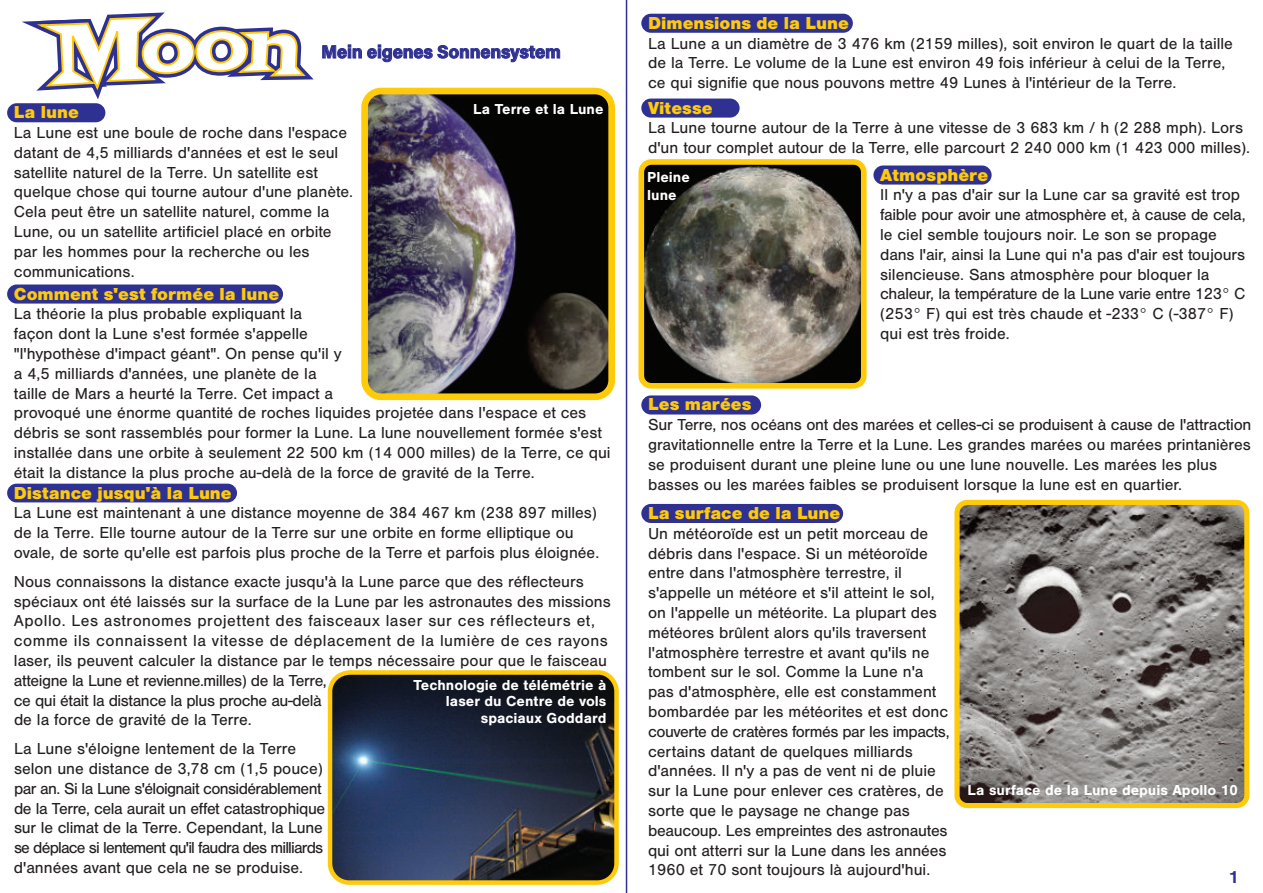
<style>
.page{position:relative;width:1263px;height:893px;background:#fff}
.page>*{position:absolute;margin:0;border:0;box-sizing:border-box;transform-origin:0 0}
.t1{font:900 18px "Nimbus San";color:#feca0a}
.t2{font:700 18px "Acumin Pro";color:#2e3092}
.t3{font:700 18px "Nimbus San";color:#2e3092;scale:.96 1}
.t4{font:16.5px/19.8px "Nimbus San";color:#231f20}
.t5{font:16.5px/19.8px "Nimbus San";letter-spacing:-.025em;color:#231f20}
.t6{font:700 15px/16.5px "Nimbus San";color:#fff;text-align:right}
</style>
<div class="page">
<hr style="left:626px;top:0;width:1px;height:893px;background:#2e3092">
<img style="left:369px;top:96px;width:238px;height:296px">
<div style="left:361px;top:88px;width:254px;height:312px;border:7px solid #feca0a;border-radius:17px"></div>
<img style="left:645px;top:166px;width:215px;height:216px">
<div style="left:638px;top:159px;width:229px;height:230px;border:6px solid #feca0a;border-radius:10px"></div>
<svg style="left:327px;top:670px;width:292px;height:215px;background:#353b40"></svg>
<div style="left:7px;top:103px;width:98px;height:19px;background:#2e3092;border-radius:10px"></div>
<div style="left:7px;top:284px;width:276px;height:20px;background:#2e3092;border-radius:10px"></div>
<div style="left:7px;top:484px;width:230px;height:18px;background:#2e3092;border-radius:9px"></div>
<div style="left:641px;top:14px;width:212px;height:19px;background:#2e3092;border-radius:10px"></div>
<div style="left:641px;top:99px;width:99px;height:19px;background:#2e3092;border-radius:10px"></div>
<div style="left:873px;top:165px;width:119px;height:20px;background:#2e3092;border-radius:10px"></div>
<div style="left:641px;top:395px;width:120px;height:19px;background:#2e3092;border-radius:10px"></div>
<div style="left:641px;top:504px;width:202px;height:19px;background:#2e3092;border-radius:10px"></div>
<svg style="left:7px;top:12px;width:553px;height:99px"></svg>
<img style="left:960px;top:506px;width:283px;height:296px">
<div style="left:954px;top:500px;width:295px;height:308px;border:5px solid #feca0a;border-radius:10px"></div>
<p class="t2" style="left:321px;top:39px;width:241px">Mein eigenes Sonnensystem</p>
<p class="t6" style="left:473px;top:101px;width:132px">La Terre et la Lune</p>
<p class="t1" style="left:14px;top:102px;width:67px">La lune</p>
<p class="t4" style="left:14px;top:123px;width:341px">La Lune est une boule de roche dans l'espace datant de 4,5 milliards d'années et est le seul satellite naturel de la Terre. Un satellite est quelque chose qui tourne autour d'une planète.<br>Cela peut être un satellite naturel, comme la Lune, ou un satellite artificiel placé en orbite par les hommes pour la recherche ou les communications.</p>
<p class="t1" style="left:14px;top:283px;width:267px">Comment s'est formée la lune</p>
<p class="t4" style="left:14px;top:304px;width:598px">La théorie la plus probable expliquant la<br>façon dont la Lune s'est formée s'appelle<br>"l'hypothèse d'impact géant". On pense qu'il y<br>a 4,5 milliards d'années, une planète de la<br>taille de Mars a heurté la Terre. Cet impact a<br>provoqué une énorme quantité de roches liquides projetée dans l'espace et ces débris se sont rassemblés pour former la Lune. La lune nouvellement formée s'est installée dans une orbite à seulement 22 500 km (14 000 milles) de la Terre, ce qui était la distance la plus proche au-delà de la force de gravité de la Terre.</p>
<p class="t1" style="left:14px;top:482px;width:219px">Distance jusqu'à la Lune</p>
<p class="t4" style="left:14px;top:503px;width:587px">La Lune est maintenant à une distance moyenne de 384 467 km (238 897 milles) de la Terre. Elle tourne autour de la Terre sur une orbite en forme elliptique ou ovale, de sorte qu'elle est parfois plus proche de la Terre et parfois plus éloignée.</p>
<p class="t4" style="left:14px;top:572px;width:598px">Nous connaissons la distance exacte jusqu'à la Lune parce que des réflecteurs spéciaux ont été laissés sur la surface de la Lune par les astronautes des missions Apollo. Les astronomes projettent des faisceaux laser sur ces réflecteurs et, comme ils connaissent la vitesse de déplacement de la lumière de ces rayons laser, ils peuvent calculer la distance par le temps nécessaire pour que le faisceau atteigne la Lune et revienne.milles) de la Terre,<br>ce qui était la distance la plus proche au-delà<br>de la force de gravité de la Terre.</p>
<p class="t5" style="left:14px;top:739px;width:313px">La Lune s'éloigne lentement de la Terre selon une distance de 3,78 cm (1,5 pouce) par an. Si la Lune s'éloignait considérablement de la Terre, cela aurait un effet catastrophique sur le climat de la Terre. Cependant, la Lune se déplace si lentement qu'il faudra des milliards d'années avant que cela ne se produise.</p>
<p class="t6" style="left:413px;top:677px;width:195px">Technologie de télémétrie à laser du Centre de vols spaciaux Goddard</p>
<p class="t1" style="left:648px;top:12px;width:202px">Dimensions de la Lune</p>
<p class="t4" style="left:648px;top:33px;width:586px">La Lune a un diamètre de 3 476 km (2159 milles), soit environ le quart de la taille de la Terre. Le volume de la Lune est environ 49 fois inférieur à celui de la Terre, ce qui signifie que nous pouvons mettre 49 Lunes à l'intérieur de la Terre.</p>
<p class="t1" style="left:648px;top:97px;width:66px">Vitesse</p>
<p class="t4" style="left:648px;top:118px;width:604px">La Lune tourne autour de la Terre à une vitesse de 3 683 km / h (2 288 mph). Lors d'un tour complet autour de la Terre, elle parcourt 2 240 000 km (1 423 000 milles).</p>
<p class="t1" style="left:880px;top:164px;width:110px">Atmosphère</p>
<p class="t4" style="left:880px;top:185px;width:367px">Il n'y a pas d'air sur la Lune car sa gravité est trop faible pour avoir une atmosphère et, à cause de cela, le ciel semble toujours noir. Le son se propage dans l'air, ainsi la Lune qui n'a pas d'air est toujours silencieuse. Sans atmosphère pour bloquer la chaleur, la température de la Lune varie entre 123° C (253° F) qui est très chaude et -233° C (-387° F) qui est très froide.</p>
<p class="t6" style="left:647px;top:168px;width:44px;line-height:18px;text-align:left">Pleine lune</p>
<p class="t1" style="left:648px;top:394px;width:105px">Les marées</p>
<p class="t4" style="left:648px;top:415px;width:605px">Sur Terre, nos océans ont des marées et celles-ci se produisent à cause de l'attraction gravitationnelle entre la Terre et la Lune. Les grandes marées ou marées printanières se produisent durant une pleine lune ou une lune nouvelle. Les marées les plus basses ou les marées faibles se produisent lorsque la lune est en quartier.</p>
<p class="t1" style="left:648px;top:503px;width:194px">La surface de la Lune</p>
<p class="t4" style="left:648px;top:524px;width:303px">Un météoroïde est un petit morceau de débris dans l'espace. Si un météoroïde entre dans l'atmosphère terrestre, il s'appelle un météore et s'il atteint le sol, on l'appelle un météorite. La plupart des météores brûlent alors qu'ils traversent l'atmosphère terrestre et avant qu'ils ne tombent sur le sol. Comme la Lune n'a pas d'atmosphère, elle est constamment bombardée par les météorites et est donc couverte de cratères formés par les impacts, certains datant de quelques milliards d'années. Il n'y a pas de vent ni de pluie sur la Lune pour enlever ces cratères, de sorte que le paysage ne change pas beaucoup. Les empreintes des astronautes qui ont atterri sur la Lune dans les années 1960 et 70 sont toujours là aujourd'hui.</p>
<p class="t6" style="left:967px;top:781px;width:272px">La surface de la Lune depuis Apollo 10</p>
<p class="t3" style="left:1229px;top:866px;width:12px">1</p>
</div>
